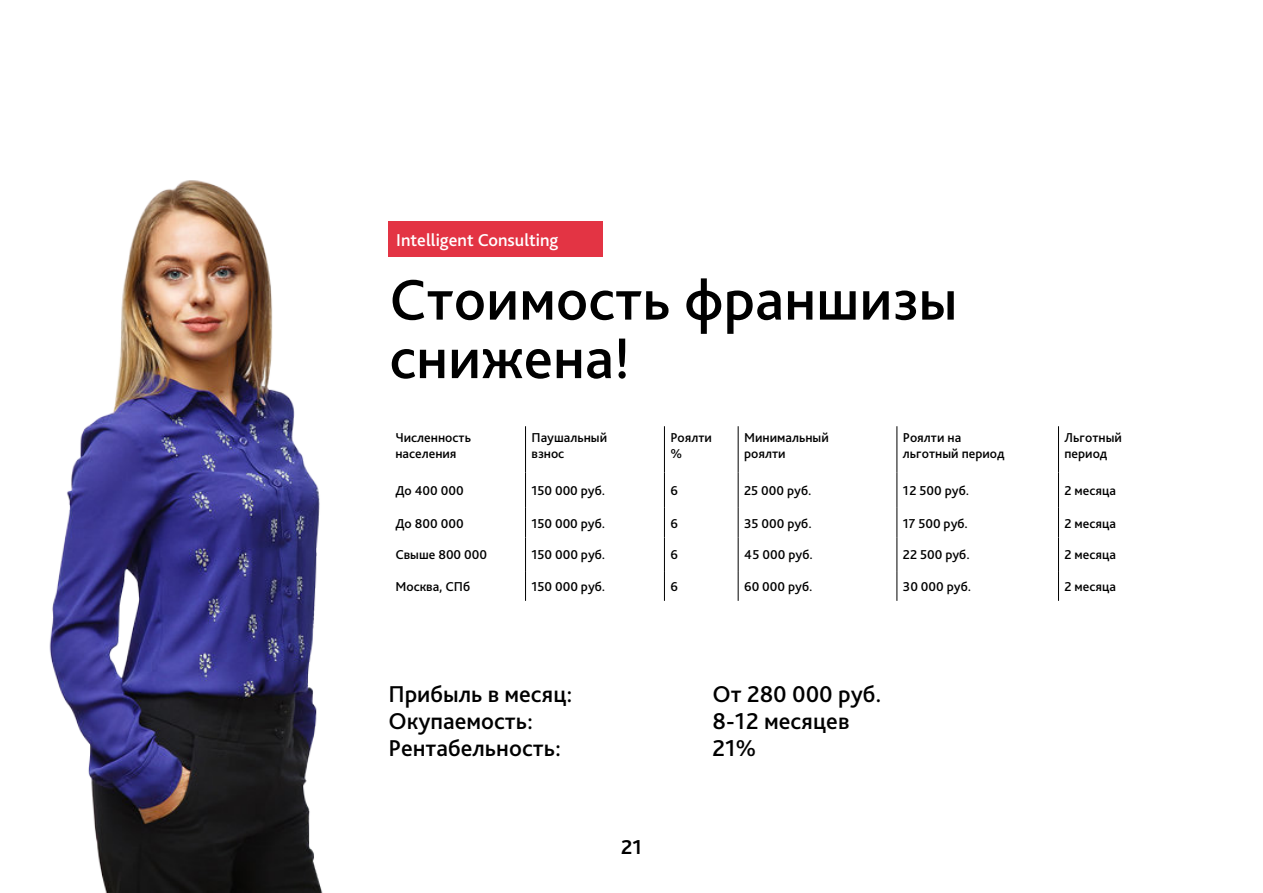
<style>
.page{position:relative;width:1263px;height:893px;background:#fff}
.page>*{position:absolute;margin:0;border:0;box-sizing:border-box;transform-origin:0 0}
.t1{font:500 60px/58.5px "Bliss Pro";color:#000}
.t2{font:500 24px "Bliss Pro";color:#000}
.t3{font:700 21px "Bliss Pro";color:#000}
.t4{font:500 18px "Bliss Pro";color:#fff}
.t5{font:500 13.5px/16.2px "Bliss Pro";color:#000}
</style>
<div class="page">
<img style="left:49px;top:180px;width:274px;height:713px">
<div style="left:388px;top:222px;width:215px;height:35px;background:#e33444"></div>
<hr style="left:525px;top:426px;width:1px;height:47px;background:#000">
<hr style="left:664px;top:426px;width:1px;height:47px;background:#000">
<hr style="left:738px;top:426px;width:1px;height:47px;background:#000">
<hr style="left:896px;top:426px;width:1px;height:47px;background:#000">
<hr style="left:1058px;top:426px;width:1px;height:47px;background:#000">
<hr style="left:525px;top:473px;width:1px;height:35px;background:#000">
<hr style="left:664px;top:473px;width:1px;height:35px;background:#000">
<hr style="left:738px;top:473px;width:1px;height:35px;background:#000">
<hr style="left:896px;top:473px;width:1px;height:35px;background:#000">
<hr style="left:1058px;top:473px;width:1px;height:35px;background:#000">
<hr style="left:525px;top:508px;width:1px;height:30px;background:#000">
<hr style="left:664px;top:508px;width:1px;height:30px;background:#000">
<hr style="left:738px;top:508px;width:1px;height:30px;background:#000">
<hr style="left:896px;top:508px;width:1px;height:30px;background:#000">
<hr style="left:1058px;top:508px;width:1px;height:30px;background:#000">
<hr style="left:525px;top:538px;width:1px;height:33px;background:#000">
<hr style="left:664px;top:538px;width:1px;height:33px;background:#000">
<hr style="left:738px;top:538px;width:1px;height:33px;background:#000">
<hr style="left:896px;top:538px;width:1px;height:33px;background:#000">
<hr style="left:1058px;top:538px;width:1px;height:33px;background:#000">
<hr style="left:525px;top:571px;width:1px;height:30px;background:#000">
<hr style="left:664px;top:571px;width:1px;height:30px;background:#000">
<hr style="left:738px;top:571px;width:1px;height:30px;background:#000">
<hr style="left:896px;top:571px;width:1px;height:30px;background:#000">
<hr style="left:1058px;top:571px;width:1px;height:30px;background:#000">
<h3 class="t4" style="left:396px;top:229px;width:164px">Intelligent Consulting</h3>
<h1 class="t1" style="left:389px;top:269px;width:570px">Cтоимость франшизы снижена!</h1>
<p class="t5" style="left:395px;top:429px;width:77px">Численность населения</p>
<p class="t5" style="left:531px;top:429px;width:77px">Паушальный взнос</p>
<p class="t5" style="left:670px;top:429px;width:43px">Роялти %</p>
<p class="t5" style="left:744px;top:429px;width:86px">Минимальный роялти</p>
<p class="t5" style="left:903px;top:429px;width:103px">Роялти на льготный период</p>
<p class="t5" style="left:1064px;top:429px;width:59px">Льготный период</p>
<p class="t5" style="left:395px;top:482px;width:70px">До 400 000</p>
<p class="t5" style="left:531px;top:482px;width:75px">150 000 руб.</p>
<p class="t5" style="left:670px;top:482px;width:9px">6</p>
<p class="t5" style="left:744px;top:482px;width:69px">25 000 руб.</p>
<p class="t5" style="left:903px;top:482px;width:68px">12 500 руб.</p>
<p class="t5" style="left:1064px;top:482px;width:53px">2 месяца</p>
<p class="t5" style="left:395px;top:515px;width:70px">До 800 000</p>
<p class="t5" style="left:531px;top:515px;width:75px">150 000 руб.</p>
<p class="t5" style="left:670px;top:515px;width:9px">6</p>
<p class="t5" style="left:744px;top:515px;width:69px">35 000 руб.</p>
<p class="t5" style="left:903px;top:515px;width:67px">17 500 руб.</p>
<p class="t5" style="left:1064px;top:515px;width:53px">2 месяца</p>
<p class="t5" style="left:395px;top:546px;width:93px">Свыше 800 000</p>
<p class="t5" style="left:532px;top:546px;width:75px">150 000 руб.</p>
<p class="t5" style="left:670px;top:546px;width:9px">6</p>
<p class="t5" style="left:744px;top:546px;width:70px">45 000 руб.</p>
<p class="t5" style="left:903px;top:546px;width:68px">22 500 руб.</p>
<p class="t5" style="left:1064px;top:546px;width:53px">2 месяца</p>
<p class="t5" style="left:395px;top:578px;width:76px">Москва, СПб</p>
<p class="t5" style="left:532px;top:578px;width:75px">150 000 руб.</p>
<p class="t5" style="left:670px;top:578px;width:9px">6</p>
<p class="t5" style="left:744px;top:578px;width:70px">60 000 руб.</p>
<p class="t5" style="left:903px;top:578px;width:70px">30 000 руб.</p>
<p class="t5" style="left:1064px;top:578px;width:53px">2 месяца</p>
<h2 class="t2" style="left:388px;top:679px;width:186px">Прибыль в месяц:</h2>
<h2 class="t2" style="left:712px;top:679px;width:170px">От 280 000 руб.</h2>
<h2 class="t2" style="left:388px;top:706px;width:146px">Окупаемость:</h2>
<h2 class="t2" style="left:712px;top:706px;width:139px">8-12 месяцев</h2>
<h2 class="t2" style="left:388px;top:733px;width:174px">Рентабельность:</h2>
<h2 class="t2" style="left:712px;top:733px;width:45px">21%</h2>
<h3 class="t3" style="left:621px;top:834px;width:22px">21</h3>
</div>
